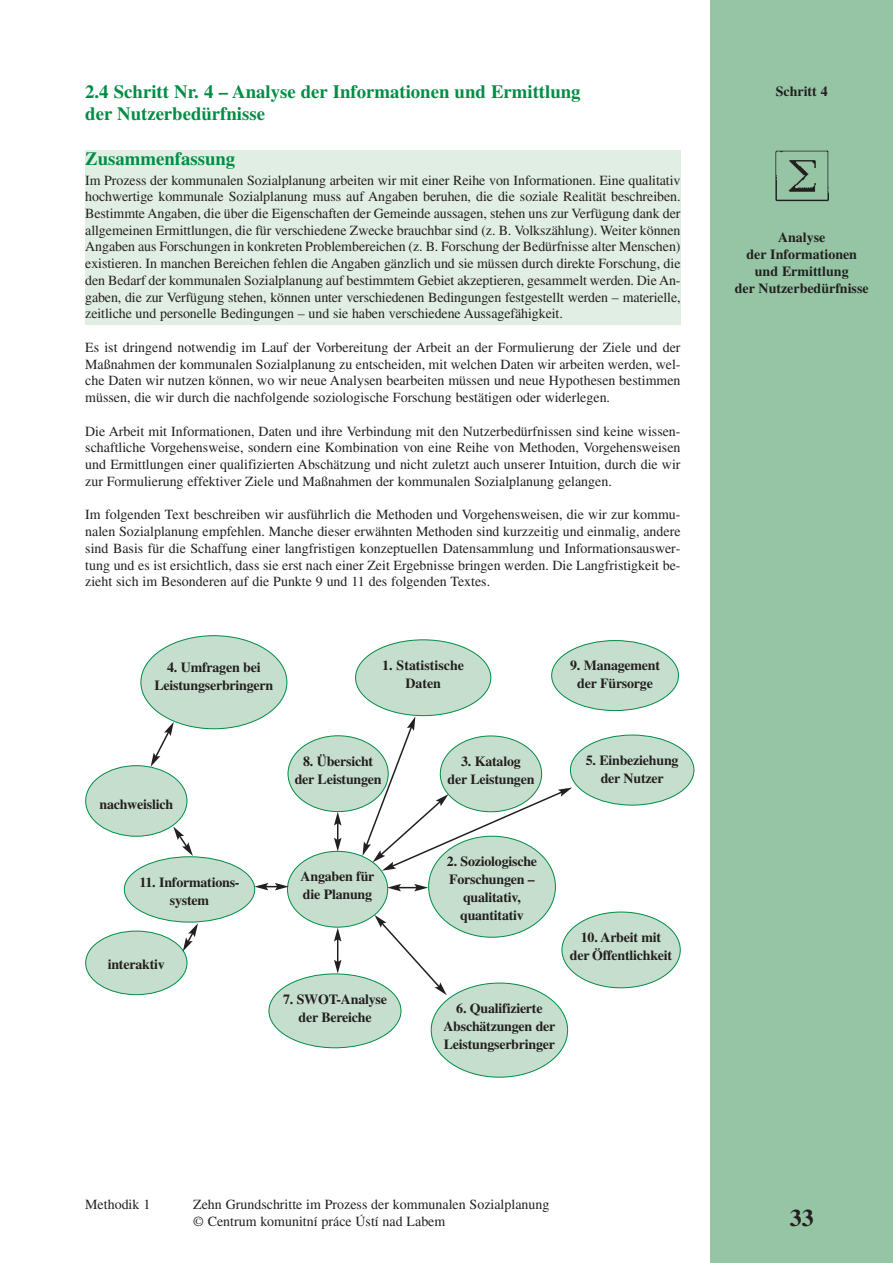
<style>
.page{position:relative;width:893px;height:1263px;background:#fff}
.page>*{position:absolute;margin:0;border:0;box-sizing:border-box;transform-origin:0 0}
.t1{font:700 24px "Times CE";color:#231f20}
.t2{font:700 18.75px/22.5px "Times CE";color:#008d45}
.t3{font:13.95px/16.8px "Times CE";color:#231f20;text-align:justify}
.t4{font:700 13.95px/18px "Times CE";letter-spacing:-.015em;color:#231f20;text-align:center}
</style>
<div class="page">
<div style="left:85px;top:150px;width:596px;height:174px;background:#e1eee4"></div>
<div style="left:710px;top:0;width:183px;height:1263px;background:#95c5a4"></div>
<img style="left:775px;top:150px;width:53px;height:52px">
<div style="left:288px;top:736px;width:100px;height:75px;background:#c6decd;border-radius:50%"></div>
<div style="left:570px;top:735px;width:124px;height:70px;background:#c6decd;border-radius:50%"></div>
<div style="left:552px;top:640px;width:126px;height:70px;background:#c6decd;border-radius:50%"></div>
<div style="left:562px;top:912px;width:118px;height:76px;background:#c6decd;border-radius:50%"></div>
<div style="left:429px;top:836px;width:126px;height:101px;background:#c6decd;border-radius:50%"></div>
<div style="left:287px;top:851px;width:101px;height:76px;background:#c6decd;border-radius:50%"></div>
<div style="left:431px;top:983px;width:137px;height:94px;background:#c6decd;border-radius:50%"></div>
<div style="left:124px;top:857px;width:131px;height:65px;background:#c6decd;border-radius:50%"></div>
<div style="left:86px;top:766px;width:101px;height:70px;background:#c6decd;border-radius:50%"></div>
<div style="left:85px;top:765px;width:102px;height:72px;border:1px solid #008d45;border-radius:50%"></div>
<div style="left:86px;top:931px;width:101px;height:64px;background:#c6decd;border-radius:50%"></div>
<div style="left:85px;top:931px;width:102px;height:64px;border:1px solid #008d45;border-radius:50%"></div>
<svg style="left:173px;top:826px;width:20px;height:30px"></svg>
<svg style="left:362px;top:716px;width:210px;height:155px"></svg>
<svg style="left:374px;top:915px;width:73px;height:80px"></svg>
<svg style="left:151px;top:722px;width:23px;height:45px"></svg>
<svg style="left:183px;top:923px;width:15px;height:28px"></svg>
<svg style="left:254px;top:883px;width:35px;height:7px"></svg>
<svg style="left:387px;top:884px;width:41px;height:7px"></svg>
<svg style="left:334px;top:812px;width:7px;height:39px"></svg>
<svg style="left:334px;top:928px;width:7px;height:45px"></svg>
<div style="left:269px;top:974px;width:132px;height:74px;background:#c6decd;border-radius:50%"></div>
<div style="left:356px;top:640px;width:135px;height:76px;background:#c6decd;border-radius:50%"></div>
<div style="left:141px;top:636px;width:146px;height:93px;background:#c6decd;border-radius:50%"></div>
<h2 class="t2" style="left:85px;top:82px;width:497px">2.4 Schritt Nr. 4 – Analyse der Informationen und Ermittlung der Nutzerbedürfnisse</h2>
<h2 class="t2" style="left:85px;top:150px;width:151px">Zusammenfassung</h2>
<p class="t3" style="left:85px;top:173px;width:597px">Im Prozess der kommunalen Sozialplanung arbeiten wir mit einer Reihe von Informationen. Eine qualitativ hochwertige kommunale Sozialplanung muss auf Angaben beruhen, die die soziale Realität beschreiben.<br>Bestimmte Angaben, die über die Eigenschaften der Gemeinde aussagen, stehen uns zur Verfügung dank der allgemeinen Ermittlungen, die für verschiedene Zwecke brauchbar sind (z. B. Volkszählung). Weiter können Angaben aus Forschungen in konkreten Problembereichen (z. B. Forschung der Bedürfnisse alter Menschen) existieren. In manchen Bereichen fehlen die Angaben gänzlich und sie müssen durch direkte Forschung, die den Bedarf der kommunalen Sozialplanung auf bestimmtem Gebiet akzeptieren, gesammelt werden. Die An&shy;gaben, die zur Verfügung stehen, können unter verschiedenen Bedingungen festgestellt werden – materielle, zeitliche und personelle Bedingungen – und sie haben verschiedene Aussagefähigkeit.</p>
<p class="t3" style="left:85px;top:340px;width:597px">Es ist dringend notwendig im Lauf der Vorbereitung der Arbeit an der Formulierung der Ziele und der Maßnahmen der kommunalen Sozialplanung zu entscheiden, mit welchen Daten wir arbeiten werden, wel&shy;che Daten wir nutzen können, wo wir neue Analysen bearbeiten müssen und neue Hypothesen bestimmen müssen, die wir durch die nachfolgende soziologische Forschung bestätigen oder widerlegen.</p>
<p class="t3" style="left:85px;top:424px;width:597px">Die Arbeit mit Informationen, Daten und ihre Verbindung mit den Nutzerbedürfnissen sind keine wissen&shy;schaftliche Vorgehensweise, sondern eine Kombination von eine Reihe von Methoden, Vorgehensweisen und Ermittlungen einer qualifizierten Abschätzung und nicht zuletzt auch unserer Intuition, durch die wir zur Formulierung effektiver Ziele und Maßnahmen der kommunalen Sozialplanung gelangen.</p>
<p class="t3" style="left:85px;top:508px;width:597px">Im folgenden Text beschreiben wir ausführlich die Methoden und Vorgehensweisen, die wir zur kommu&shy;nalen Sozialplanung empfehlen. Manche dieser erwähnten Methoden sind kurzzeitig und einmalig, andere sind Basis für die Schaffung einer langfristigen konzeptuellen Datensammlung und Informationsauswer&shy;tung und es ist ersichtlich, dass sie erst nach einer Zeit Ergebnisse bringen werden. Die Langfristigkeit be&shy;zieht sich im Besonderen auf die Punkte 9 und 11 des folgenden Textes.</p>
<p class="t4" style="left:155px;top:659px;width:120px">4. Umfragen bei<br>Leistungserbringern</p>
<p class="t4" style="left:382px;top:657px;width:83px">1. Statistische<br>Daten</p>
<p class="t4" style="left:570px;top:658px;width:92px">9. Management der Fürsorge</p>
<p class="t4" style="left:99px;top:797px;width:75px">nachweislich</p>
<p class="t4" style="left:140px;top:874px;width:102px">11. Informations&shy;system</p>
<p class="t4" style="left:108px;top:956px;width:59px">interaktiv</p>
<p class="t4" style="left:295px;top:754px;width:88px">8. Übersicht der Leistungen</p>
<p class="t4" style="left:447px;top:754px;width:88px">3. Katalog<br>der Leistungen</p>
<p class="t4" style="left:586px;top:753px;width:94px">5. Einbeziehung der Nutzer</p>
<p class="t4" style="left:301px;top:869px;width:75px;text-align:left">Angaben für die Planung</p>
<p class="t4" style="left:283px;top:991px;width:105px">7. SWOT-Analyse der Bereiche</p>
<p class="t4" style="left:447px;top:854px;width:92px">2. Soziologische<br>Forschungen – qualitativ, quantitativ</p>
<p class="t4" style="left:570px;top:930px;width:104px">10. Arbeit mit der Öffentlichkeit</p>
<p class="t4" style="left:443px;top:1001px;width:114px">6. Qualifizierte<br>Abschätzungen der<br>Leistungserbringer</p>
<p class="t4" style="left:776px;top:84px;width:53px">Schritt 4</p>
<p class="t4" style="left:735px;top:231px;width:135px;line-height:16.8px">Analyse<br>der Informationen und Ermittlung<br>der Nutzerbedürfnisse</p>
<p class="t3" style="left:85px;top:1197px;width:67px">Methodik 1</p>
<p class="t3" style="left:193px;top:1197px;width:358px">Zehn Grundschritte im Prozess der kommunalen Sozialplanung © Centrum komunitní práce Ústí nad Labem</p>
<h1 class="t1" style="left:790px;top:1210px;width:25px">33</h1>
</div>
